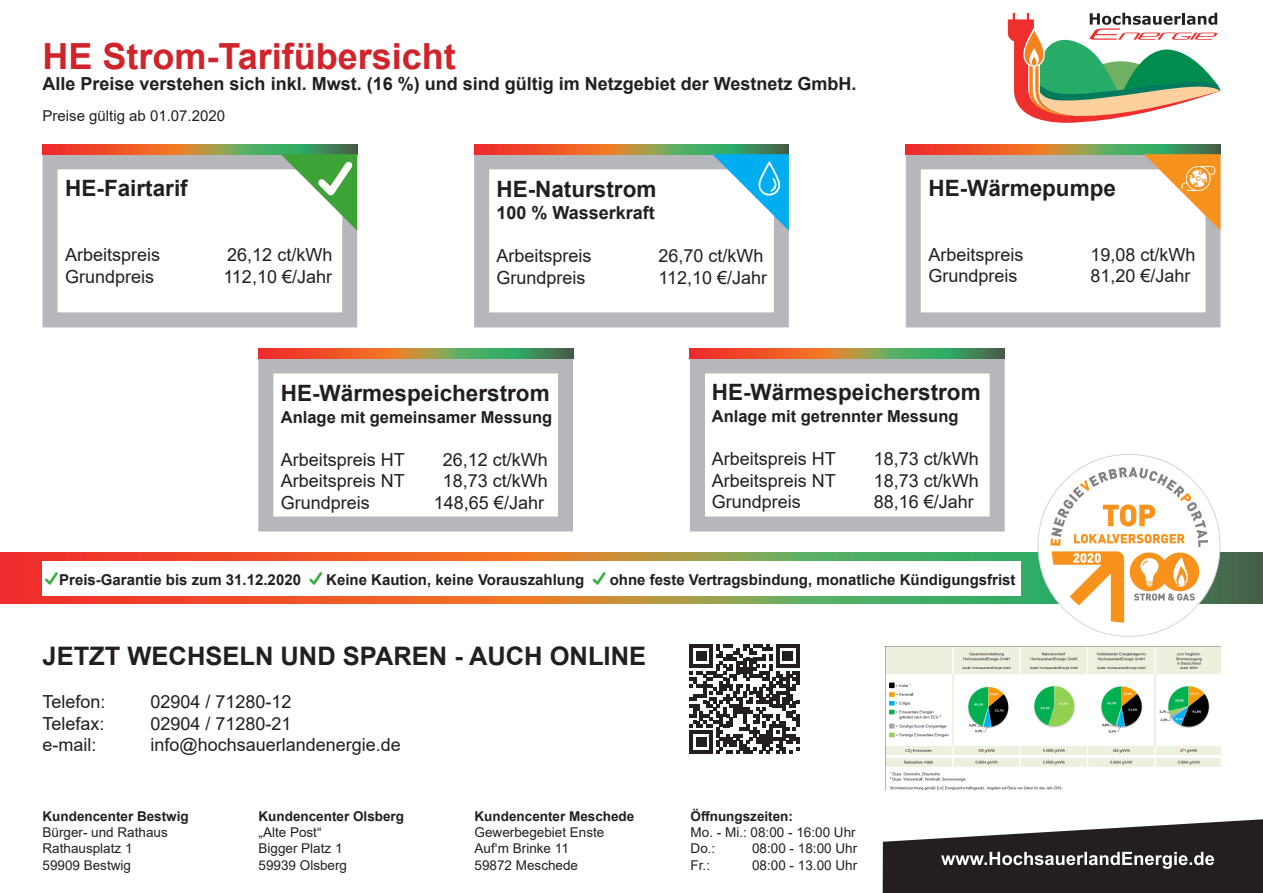
<style>
.page{position:relative;width:1263px;height:893px;background:#fff}
.page>*{position:absolute;margin:0;border:0;box-sizing:border-box;transform-origin:0 0}
.t1{font:700 36px "Arial";color:#d1232a}
.t2{font:700 25.5px "Arial";color:#231f20}
.t3{font:700 22.5px "Arial";color:#231f20}
.t4{font:18px "Arial";color:#231f20}
.t5{font:700 18px "Arial";color:#231f20}
.t6{font:700 16.5px "Arial";color:#231f20}
.t7{font:700 15px "Arial";color:#231f20}
.t8{font:15px "Arial";color:#231f20}
.t9{font:13.5px "Arial";color:#231f20}
.t10{font:700 13.5px "Arial";color:#231f20}
</style>
<div class="page">
<div style="left:906px;top:154px;width:314px;height:173px;border:15px solid #b6b7bb"></div>
<div style="left:258px;top:358px;width:315px;height:173px;border:15px solid #b6b7bb"></div>
<svg style="left:258px;top:349px;width:315px;height:9px;background:#a27941"></svg>
<svg style="left:883px;top:819px;width:380px;height:74px"></svg>
<div style="left:43px;top:154px;width:314px;height:173px;border:15px solid #b6b7bb"></div>
<svg style="left:43px;top:145px;width:314px;height:9px;background:#a27941"></svg>
<div style="left:474px;top:154px;width:315px;height:173px;border:15px solid #b6b7bb"></div>
<svg style="left:474px;top:145px;width:315px;height:9px;background:#a27941"></svg>
<svg style="left:906px;top:145px;width:314px;height:9px;background:#a27941"></svg>
<svg style="left:0;top:553px;width:1263px;height:51px;background:#ad723f"></svg>
<svg style="left:1008px;top:13px;width:212px;height:110px"></svg>
<svg style="left:1037px;top:454px;width:183px;height:183px"></svg>
<img style="left:885px;top:646px;width:335px;height:145px">
<div style="left:690px;top:358px;width:315px;height:173px;border:15px solid #b6b7bb"></div>
<svg style="left:690px;top:349px;width:315px;height:9px;background:#a27941"></svg>
<div style="left:43px;top:561px;width:977px;height:35px;background:#fff"></div>
<svg style="left:309px;top:572px;width:13px;height:13px"></svg>
<svg style="left:593px;top:572px;width:13px;height:13px"></svg>
<svg style="left:281px;top:154px;width:76px;height:77px"></svg>
<svg style="left:712px;top:154px;width:77px;height:77px"></svg>
<svg style="left:1144px;top:154px;width:76px;height:77px"></svg>
<svg style="left:690px;top:644px;width:109px;height:110px"></svg>
<svg style="left:45px;top:572px;width:13px;height:13px"></svg>
<p class="t1" style="left:43px;top:31px;width:415px">HE Strom-Tarifübersicht</p>
<p class="t5" style="left:43px;top:71px;width:815px">Alle Preise verstehen sich inkl. Mwst. (16 %) und sind gültig im Netzgebiet der Westnetz GmbH.</p>
<p class="t8" style="left:43px;top:105px;width:184px">Preise gültig ab 01.07.2020</p>
<p class="t3" style="left:65px;top:172px;width:124px">HE-Fairtarif</p>
<p class="t4" style="left:65px;top:242px;width:97px">Arbeitspreis</p>
<p class="t4" style="left:227px;top:242px;width:107px">26,12 ct/kWh</p>
<p class="t4" style="left:65px;top:264px;width:91px">Grundpreis</p>
<p class="t4" style="left:223px;top:264px;width:110px">112,10 €/Jahr</p>
<p class="t3" style="left:496px;top:173px;width:161px">HE-Naturstrom</p>
<p class="t5" style="left:496px;top:200px;width:160px">100 % Wasserkraft</p>
<p class="t4" style="left:496px;top:243px;width:97px">Arbeitspreis</p>
<p class="t4" style="left:658px;top:243px;width:107px">26,70 ct/kWh</p>
<p class="t4" style="left:496px;top:265px;width:91px">Grundpreis</p>
<p class="t4" style="left:658px;top:265px;width:110px">112,10 €/Jahr</p>
<p class="t3" style="left:928px;top:172px;width:189px">HE-Wärmepumpe</p>
<p class="t4" style="left:928px;top:242px;width:97px">Arbeitspreis</p>
<p class="t4" style="left:1090px;top:242px;width:107px">19,08 ct/kWh</p>
<p class="t4" style="left:928px;top:264px;width:91px">Grundpreis</p>
<p class="t4" style="left:1090px;top:264px;width:102px">81,20 €/Jahr</p>
<p class="t3" style="left:281px;top:377px;width:270px">HE-Wärmespeicherstrom</p>
<p class="t6" style="left:281px;top:405px;width:273px">Anlage mit gemeinsamer Messung</p>
<p class="t4" style="left:281px;top:447px;width:126px">Arbeitspreis HT</p>
<p class="t4" style="left:443px;top:447px;width:107px">26,12 ct/kWh</p>
<p class="t4" style="left:281px;top:469px;width:126px">Arbeitspreis NT</p>
<p class="t4" style="left:443px;top:469px;width:107px">18,73 ct/kWh</p>
<p class="t4" style="left:281px;top:490px;width:91px">Grundpreis</p>
<p class="t4" style="left:434px;top:490px;width:112px">148,65 €/Jahr</p>
<p class="t3" style="left:712px;top:377px;width:270px">HE-Wärmespeicherstrom</p>
<p class="t6" style="left:712px;top:405px;width:248px">Anlage mit getrennter Messung</p>
<p class="t4" style="left:712px;top:446px;width:126px">Arbeitspreis HT</p>
<p class="t4" style="left:874px;top:446px;width:107px">18,73 ct/kWh</p>
<p class="t4" style="left:712px;top:468px;width:126px">Arbeitspreis NT</p>
<p class="t4" style="left:874px;top:468px;width:107px">18,73 ct/kWh</p>
<p class="t4" style="left:712px;top:490px;width:91px">Grundpreis</p>
<p class="t4" style="left:874px;top:490px;width:102px">88,16 €/Jahr</p>
<p class="t7" style="left:59px;top:569px;width:243px">Preis-Garantie bis zum 31.12.2020</p>
<p class="t7" style="left:326px;top:569px;width:260px">Keine Kaution, keine Vorauszahlung</p>
<p class="t7" style="left:610px;top:569px;width:407px">ohne feste Vertragsbindung, monatliche Kündigungsfrist</p>
<p class="t2" style="left:43px;top:638px;width:605px">JETZT WECHSELN UND SPAREN - AUCH ONLINE</p>
<p class="t4" style="left:43px;top:689px;width:65px">Telefon:</p>
<p class="t4" style="left:151px;top:689px;width:143px">02904 / 71280-12</p>
<p class="t4" style="left:43px;top:711px;width:64px">Telefax:</p>
<p class="t4" style="left:151px;top:711px;width:143px">02904 / 71280-21</p>
<p class="t4" style="left:43px;top:733px;width:56px">e-mail:</p>
<p class="t4" style="left:151px;top:733px;width:252px">info@hochsauerlandenergie.de</p>
<p class="t10" style="left:43px;top:807px;width:148px">Kundencenter Bestwig</p>
<p class="t10" style="left:259px;top:807px;width:147px">Kundencenter Olsberg</p>
<p class="t10" style="left:475px;top:807px;width:161px">Kundencenter Meschede</p>
<p class="t10" style="left:691px;top:807px;width:104px">Öffnungszeiten:</p>
<p class="t9" style="left:43px;top:823px;width:127px">Bürger- und Rathaus</p>
<p class="t9" style="left:259px;top:823px;width:65px">„Alte Post“</p>
<p class="t9" style="left:475px;top:823px;width:131px">Gewerbegebiet Enste</p>
<p class="t9" style="left:691px;top:823px;width:167px">Mo. - Mi.: 08:00 - 16:00 Uhr</p>
<p class="t9" style="left:43px;top:839px;width:92px">Rathausplatz 1</p>
<p class="t9" style="left:259px;top:839px;width:86px">Bigger Platz 1</p>
<p class="t9" style="left:475px;top:839px;width:96px">Auf‘m Brinke 11</p>
<p class="t9" style="left:691px;top:839px;width:26px">Do.:</p>
<p class="t9" style="left:752px;top:839px;width:107px">08:00 - 18:00 Uhr</p>
<p class="t9" style="left:43px;top:855px;width:90px">59909 Bestwig</p>
<p class="t9" style="left:259px;top:855px;width:90px">59939 Olsberg</p>
<p class="t9" style="left:475px;top:855px;width:105px">59872 Meschede</p>
<p class="t9" style="left:691px;top:855px;width:21px">Fr.:</p>
<p class="t9" style="left:752px;top:855px;width:107px">08:00 - 13.00 Uhr</p>
</div>
